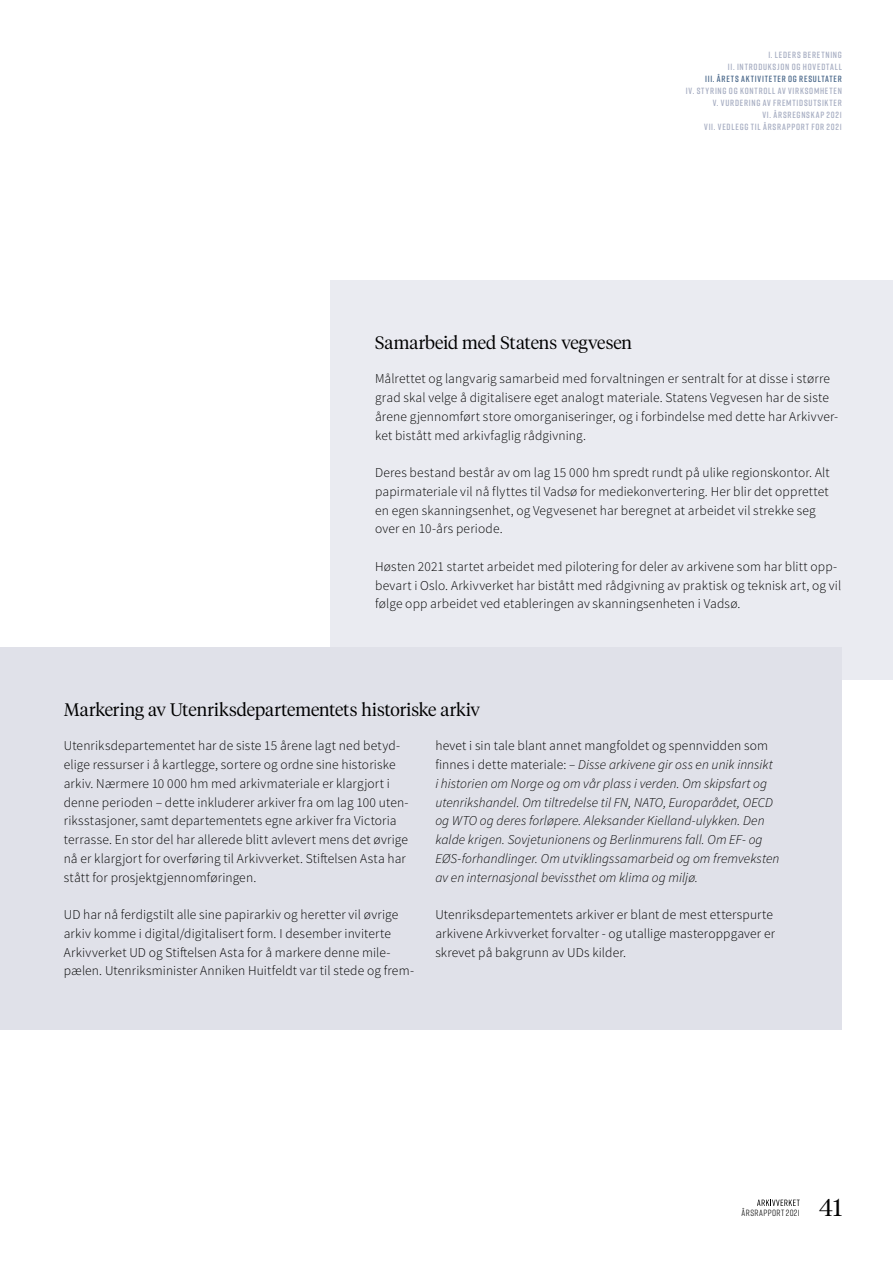
<style>
.page{position:relative;width:893px;height:1263px;background:#fff}
.page>*{position:absolute;margin:0;border:0;box-sizing:border-box;transform-origin:0 0}
.t1{font:300 24.3px "Tiempos Headline";color:#000}
.t2{font:300 18px "Tiempos Headline";color:#000}
.t3{font:300 13.5px/18.8px "Source Sans Pro";letter-spacing:.01em;color:#000}
.t4{font:italic 300 13.5px/18.8px "Source Sans Pro";letter-spacing:.005em;color:#000}
.t5{font:600 9px/12px "Rift";letter-spacing:.085em;color:#a5acc1;text-align:right}
.t6{font:600 9px "Rift";letter-spacing:.09em;color:#466588}
.t7{font:9px "Rift";letter-spacing:.045em;color:#000}
.s1{font-style:normal}
</style>
<div class="page">
<svg style="left:757px;top:1199px;width:43px;height:7px"></svg>
<div style="left:330px;top:280px;width:563px;height:399px;background:#eaebf1"></div>
<div style="left:0;top:647px;width:842px;height:382px;background:#e0e1e9"></div>
<p class="t5" style="left:728px;top:48px;width:116px">I. LEDERS BERETNING<br>II. INTRODUKSJON OG HOVEDTALL</p>
<p class="t6" style="left:705px;top:72px;width:138px">III. ÅRETS AKTIVITETER OG RESULTATER</p>
<p class="t5" style="left:686px;top:84px;width:158px">IV. STYRING OG KONTROLL AV VIRKSOMHETEN V. VURDERING AV FREMTIDSUTSIKTER<br>VI. ÅRSREGNSKAP 2021<br>VII. VEDLEGG TIL ÅRSRAPPORT FOR 2021</p>
<h2 class="t2" style="left:375px;top:330px;width:258px">Samarbeid med Statens vegvesen</h2>
<p class="t3" style="left:375px;top:369px;width:465px">Målrettet og langvarig samarbeid med forvaltningen er sentralt for at disse i større grad skal velge å digitalisere eget analogt materiale. Statens Vegvesen har de siste årene gjennomført store omorganiseringer, og i forbindelse med dette har Arkivver&shy;ket bistått med arkivfaglig rådgivning.</p>
<p class="t3" style="left:375px;top:463px;width:456px">Deres bestand består av om lag 15 000 hm spredt rundt på ulike regionskontor. Alt papirmateriale vil nå flyttes til Vadsø for mediekonvertering. Her blir det opprettet en egen skanningsenhet, og Vegvesenet har beregnet at arbeidet vil strekke seg over en 10-års periode.</p>
<p class="t3" style="left:375px;top:557px;width:467px">Høsten 2021 startet arbeidet med pilotering for deler av arkivene som har blitt opp&shy;bevart i Oslo. Arkivverket har bistått med rådgivning av praktisk og teknisk art, og vil følge opp arbeidet ved etableringen av skanningsenheten i Vadsø.</p>
<h2 class="t2" style="left:64px;top:697px;width:418px">Markering av Utenriksdepartementets historiske arkiv</h2>
<p class="t3" style="left:64px;top:737px;width:346px">Utenriksdepartementet har de siste 15 årene lagt ned betyd&shy;elige ressurser i å kartlegge, sortere og ordne sine historiske arkiv. Nærmere 10 000 hm med arkivmateriale er klargjort i denne perioden – dette inkluderer arkiver fra om lag 100 uten&shy;riksstasjoner, samt departementets egne arkiver fra Victoria terrasse. En stor del har allerede blitt avlevert mens det øvrige nå er klargjort for overføring til Arkivverket. Stiftelsen Asta har stått for prosjektgjennomføringen.</p>
<p class="t3" style="left:64px;top:905px;width:352px">UD har nå ferdigstilt alle sine papirarkiv og heretter vil øvrige arkiv komme i digital/digitalisert form. I desember inviterte Arkivverket UD og Stiftelsen Asta for å markere denne mile&shy;pælen. Utenriksminister Anniken Huitfeldt var til stede og frem-</p>
<p class="t4" style="left:435px;top:736px;width:346px"><span class="s1">hevet i sin tale blant annet mangfoldet og spennvidden som finnes i dette materiale:</span> – Disse arkivene gir oss en unik innsikt<br>i historien om Norge og om vår plass i verden. Om skipsfart og utenrikshandel. Om tiltredelse til FN, NATO, Europarådet, OECD og WTO og deres forløpere. Aleksander Kielland-ulykken. Den kalde krigen. Sovjetunionens og Berlinmurens fall. Om EF- og EØS-forhandlinger. Om utviklingssamarbeid og om fremveksten av en internasjonal bevissthet om klima og miljø.</p>
<p class="t3" style="left:435px;top:905px;width:341px">Utenriksdepartementets arkiver er blant de mest etterspurte arkivene Arkivverket forvalter - og utallige masteroppgaver er skrevet på bakgrunn av UDs kilder.</p>
<p class="t7" style="left:741px;top:1207px;width:60px">ÅRSRAPPORT 2021</p>
<h1 class="t1" style="left:819px;top:1191px;width:24px">41</h1>
</div>
